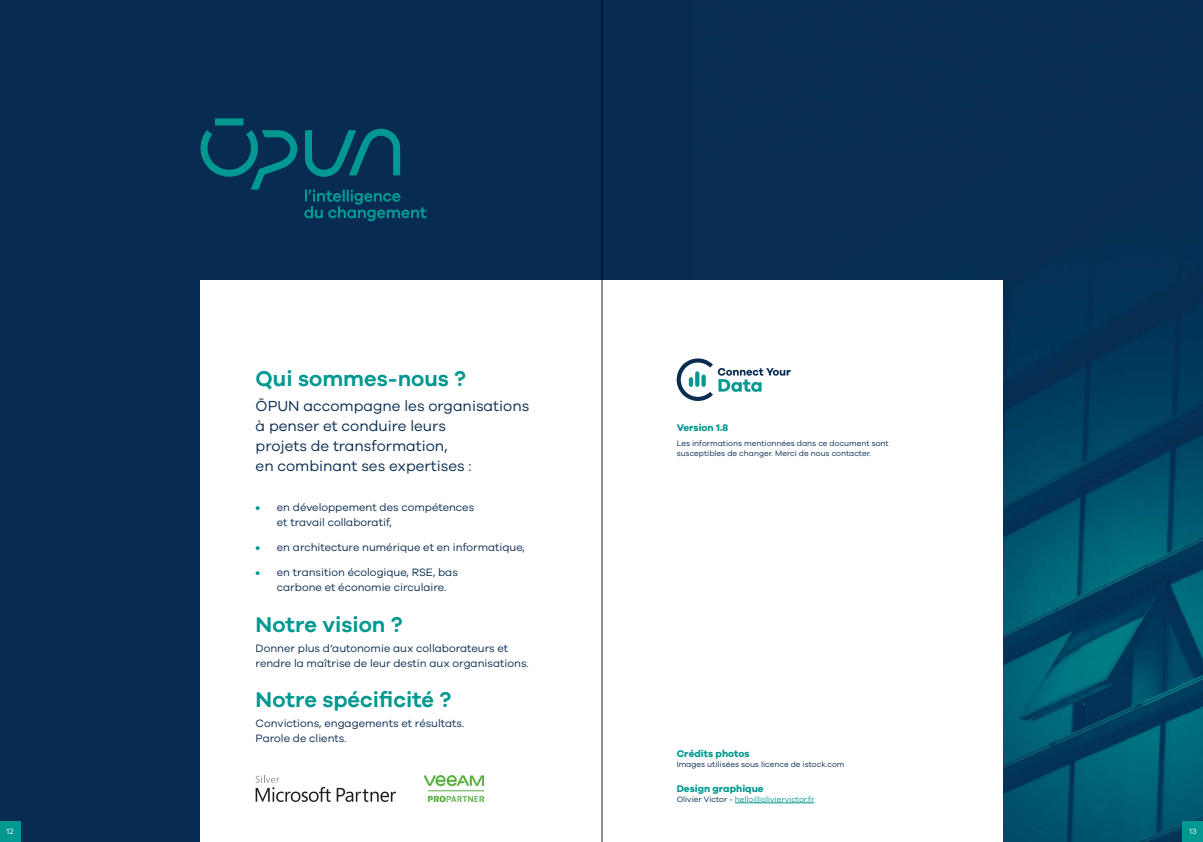
<style>
.page{position:relative;width:1203px;height:842px;background:#fff}
.page>*{position:absolute;margin:0;border:0;box-sizing:border-box;transform-origin:0 0}
.t1{font:600 22px "Galano Grotesque";color:#009890}
.t2{font:15px/20.1px "Galano Grotesque";color:#082c51}
.t3{font:11px/15px "Galano Grotesque";color:#082c51}
.t4{font:700 10px "Galano Grotesque";color:#009890}
.t5{font:8px/10px "Galano Grotesque";color:#082c51}
.t6{font:8px "Galano Grotesque";color:#009890}
.t7{font:8px "Galano Grotesque";color:#fff}
.s1{font-weight:700;color:#009890}
.s2{color:#082c51}
</style>
<div class="page">
<div style="left:601px;top:0;width:602px;height:842px;background:#082c51"></div>
<img style="left:693px;top:280px;width:510px;height:562px">
<div style="left:0;top:0;width:601px;height:842px;background:#082c51"></div>
<div style="left:200px;top:281px;width:802px;height:561px;background:#fff"></div>
<svg style="left:200px;top:118px;width:227px;height:103px"></svg>
<hr style="left:602px;top:0;width:1px;height:842px;background:#1d1d1b">
<div style="left:0;top:822px;width:20px;height:20px;background:#009890"></div>
<div style="left:1183px;top:822px;width:20px;height:20px;background:#009890"></div>
<svg style="left:337px;top:788px;width:59px;height:14px"></svg>
<svg style="left:256px;top:775px;width:75px;height:27px"></svg>
<img style="left:425px;top:775px;width:58px;height:27px">
<svg style="left:676px;top:358px;width:115px;height:43px"></svg>
<hr style="left:735px;top:803px;width:79px;height:1px;background:#009890">
<h1 class="t1" style="left:256px;top:365px;width:212px">Qui sommes-nous ?</h1>
<h2 class="t2" style="left:256px;top:395px;width:275px">ŌPUN accompagne les organisations à penser et conduire leurs<br>projets de transformation,<br>en combinant ses expertises :</h2>
<p class="t3" style="left:277px;top:500px;width:199px;text-indent:-21px"><span class="s1">•</span> en développement des compétences et travail collaboratif,</p>
<p class="t3" style="left:256px;top:540px;width:271px"><span class="s1">•</span> en architecture numérique et en informatique,</p>
<p class="t3" style="left:277px;top:565px;width:183px;text-indent:-21px"><span class="s1">•</span> en transition écologique, RSE, bas carbone et économie circulaire.</p>
<h1 class="t1" style="left:256px;top:611px;width:148px">Notre vision ?</h1>
<p class="t3" style="left:256px;top:640px;width:275px">Donner plus d’autonomie aux collaborateurs et rendre la maîtrise de leur destin aux organisations.</p>
<h1 class="t1" style="left:256px;top:686px;width:197px">Notre spécificité ?</h1>
<p class="t3" style="left:256px;top:715px;width:210px">Convictions, engagements et résultats.<br>Parole de clients.</p>
<p class="t4" style="left:677px;top:421px;width:53px">Version 1.8</p>
<p class="t5" style="left:677px;top:438px;width:214px">Les informations mentionnées dans ce document sont susceptibles de changer. Merci de nous contacter.</p>
<p class="t4" style="left:677px;top:747px;width:74px">Crédits photos</p>
<p class="t5" style="left:677px;top:759px;width:169px">Images utilisées sous licence de istock.com</p>
<p class="t4" style="left:677px;top:782px;width:88px">Design graphique</p>
<p class="t6" style="left:677px;top:794px;width:139px"><span class="s2">Olivier Victor -</span> hello@oliviervictor.fr</p>
<p class="t7" style="left:7px;top:826px;width:8px">12</p>
<p class="t7" style="left:1189px;top:826px;width:9px">13</p>
</div>
